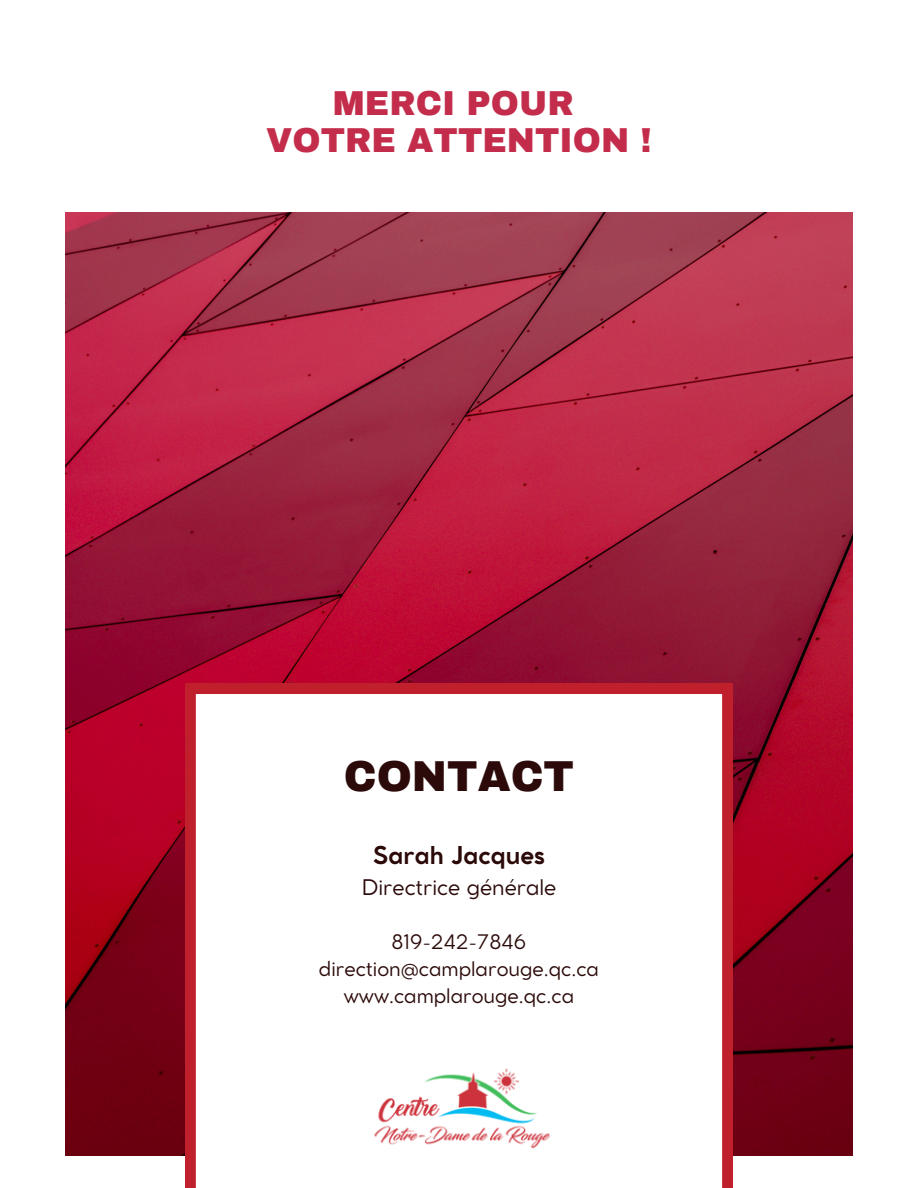
<style>
.page{position:relative;width:918px;height:1188px;background:#fff}
.page>*{position:absolute;margin:0;border:0;box-sizing:border-box;transform-origin:0 0}
.t1{font:900 42.3px "Archivo";color:#2b0a09}
.t2{font:900 33.9px/37px "Archivo";color:#c32d4b;text-align:center}
.t3{font:700 24.3px "Cocomat Pro";color:#2b0a09}
.t4{font:21.3px "Cocomat Pro";color:#2b0a09}
.t5{font:19.8px "Cocomat Pro";color:#2b0a09}
</style>
<div class="page">
<img style="left:66px;top:213px;width:786px;height:942px">
<svg style="left:186px;top:684px;width:546px;height:504px"></svg>
<img style="left:363px;top:1058px;width:192px;height:97px">
<p class="t2" style="left:266px;top:85px;width:387px">MERCI POUR<br>VOTRE ATTENTION !</p>
<p class="t1" style="left:344px;top:754px;width:232px">CONTACT</p>
<p class="t3" style="left:373px;top:846px;width:174px">Sarah Jacques</p>
<p class="t4" style="left:361px;top:879px;width:196px">Directrice générale</p>
<p class="t5" style="left:392px;top:935px;width:136px">819-242-7846</p>
<p class="t5" style="left:319px;top:962px;width:282px">direction@camplarouge.qc.ca</p>
<p class="t5" style="left:344px;top:989px;width:232px">www.camplarouge.qc.ca</p>
</div>
